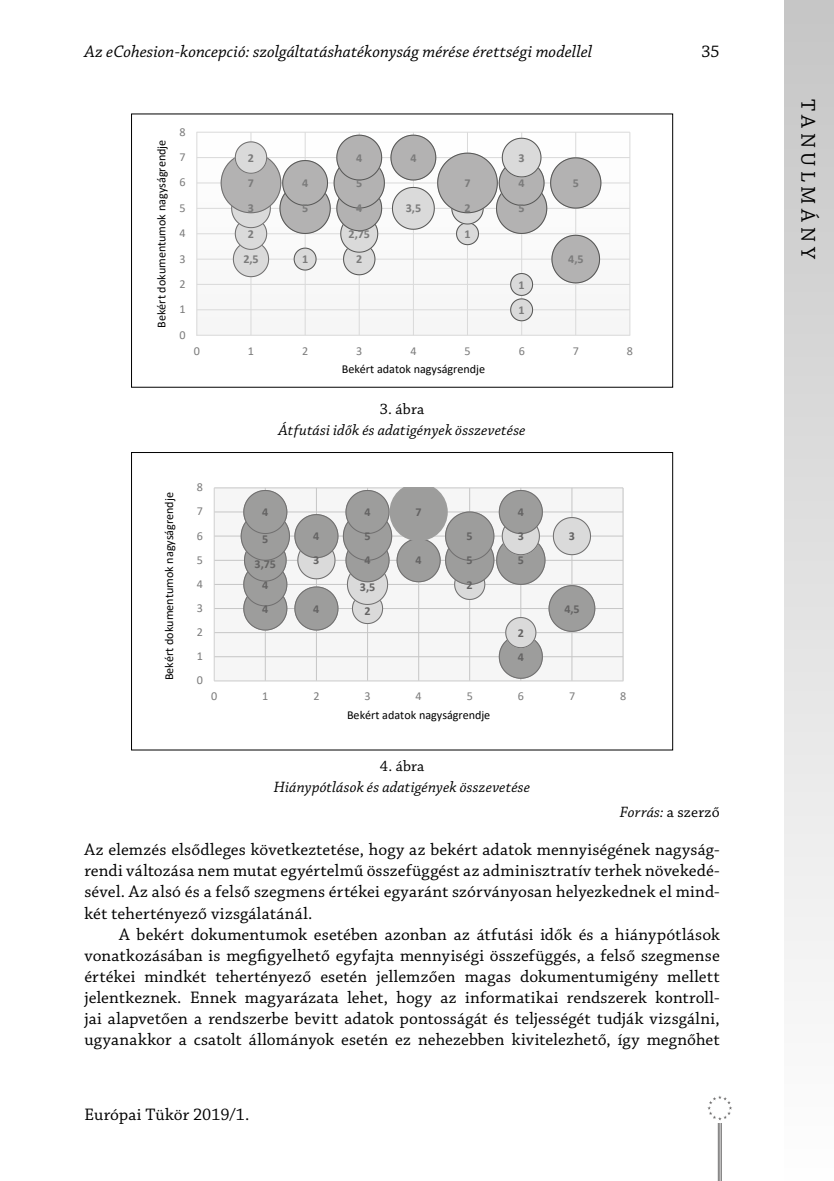
<style>
.page{position:relative;width:834px;height:1181px;background:#fff}
.page>*{position:absolute;margin:0;border:0;box-sizing:border-box;transform-origin:0 0}
.t1{font:21px "Chaparral Pro";letter-spacing:.21em;color:#000}
._1__Body{font:17.5px/21px "Chaparral Pro";letter-spacing:.005em;color:#000;text-align:justify}
._2__Body_1st__3mm{font:17.5px/21px "Chaparral Pro";letter-spacing:.025em;color:#000;text-align:justify}
.t2{font:italic 17.5px "Chaparral Pro";letter-spacing:.005em;color:#000}
.képaláírás{font:italic 15.75px "Chaparral Pro";letter-spacing:.01em;color:#000}
.Forrás{font:italic 15.75px "Chaparral Pro";letter-spacing:.005em;color:#000}
.t3{font:15.75px "Chaparral Pro";color:#000}
.t4{font:12.08px "Calibri";color:#000}
.t5{font:12.08px "Calibri";color:#7b7b7b}
.t6{font:700 12.08px "Calibri";color:#7b7b7b}
.t7{font:700 12.08px "Calibri";color:#646363}
.s1{font-style:normal}
</style>
<div class="page">
<div style="left:784px;top:0;width:49px;height:1181px;background:linear-gradient(to bottom,#c5c5c5,#fefefe)"></div>
<hr style="left:717px;top:1107px;width:1px;height:74px;background:#706f6f">
<hr style="left:719px;top:1107px;width:1px;height:74px;background:#706f6f">
<hr style="left:720px;top:1107px;width:1px;height:74px;background:#706f6f">
<div style="left:704px;top:1093px;width:30px;height:29px;background:#fff"></div>
<svg style="left:707px;top:1095px;width:25px;height:25px"></svg>
<div style="left:197px;top:132px;width:432px;height:203px;background:#f6f6f6"></div>
<hr style="left:197px;top:309px;width:432px;height:1px;background:#dadada">
<hr style="left:197px;top:284px;width:432px;height:1px;background:#dadada">
<hr style="left:197px;top:259px;width:432px;height:1px;background:#dadada">
<hr style="left:197px;top:233px;width:432px;height:1px;background:#dadada">
<hr style="left:197px;top:208px;width:432px;height:1px;background:#dadada">
<hr style="left:197px;top:182px;width:432px;height:1px;background:#dadada">
<hr style="left:197px;top:157px;width:432px;height:1px;background:#dadada">
<hr style="left:197px;top:132px;width:432px;height:1px;background:#dadada">
<hr style="left:250px;top:132px;width:1px;height:203px;background:#dadada">
<hr style="left:304px;top:132px;width:1px;height:203px;background:#dadada">
<hr style="left:358px;top:132px;width:1px;height:203px;background:#dadada">
<hr style="left:413px;top:132px;width:1px;height:203px;background:#dadada">
<hr style="left:467px;top:132px;width:1px;height:203px;background:#dadada">
<hr style="left:521px;top:132px;width:1px;height:203px;background:#dadada">
<hr style="left:575px;top:132px;width:1px;height:203px;background:#dadada">
<hr style="left:629px;top:132px;width:1px;height:203px;background:#dadada">
<hr style="left:196px;top:132px;width:1px;height:203px;background:#dadada">
<hr style="left:197px;top:335px;width:432px;height:1px;background:#dadada">
<svg style="left:221px;top:135px;width:380px;height:186px"></svg>
<div style="left:131px;top:113px;width:542px;height:275px;border:1px solid #000"></div>
<div style="left:214px;top:488px;width:410px;height:194px;background:#f6f6f6"></div>
<hr style="left:214px;top:656px;width:409px;height:1px;background:#c6c6c6">
<hr style="left:214px;top:632px;width:409px;height:1px;background:#c6c6c6">
<hr style="left:214px;top:608px;width:409px;height:1px;background:#c6c6c6">
<hr style="left:214px;top:584px;width:409px;height:1px;background:#c6c6c6">
<hr style="left:214px;top:560px;width:409px;height:1px;background:#c6c6c6">
<hr style="left:214px;top:535px;width:409px;height:1px;background:#c6c6c6">
<hr style="left:214px;top:511px;width:409px;height:1px;background:#c6c6c6">
<hr style="left:214px;top:487px;width:409px;height:1px;background:#c6c6c6">
<hr style="left:265px;top:488px;width:1px;height:193px;background:#c6c6c6">
<hr style="left:316px;top:488px;width:1px;height:193px;background:#c6c6c6">
<hr style="left:367px;top:488px;width:1px;height:193px;background:#c6c6c6">
<hr style="left:418px;top:488px;width:1px;height:193px;background:#c6c6c6">
<hr style="left:469px;top:488px;width:1px;height:193px;background:#c6c6c6">
<hr style="left:520px;top:488px;width:1px;height:193px;background:#c6c6c6">
<hr style="left:571px;top:488px;width:1px;height:193px;background:#c6c6c6">
<hr style="left:622px;top:488px;width:1px;height:193px;background:#c6c6c6">
<hr style="left:214px;top:488px;width:1px;height:193px;background:#d0d0d0">
<hr style="left:214px;top:680px;width:409px;height:1px;background:#d0d0d0">
<svg style="left:241px;top:488px;width:354px;height:191px"></svg>
<div style="left:131px;top:452px;width:542px;height:298px;border:1px solid #000"></div>
<p class="t2" style="left:84px;top:42px;width:509px">Az eCohesion-koncepció: szolgáltatáshatékonyság mérése érettségi modellel</p>
<p class="t4" style="left:153px;top:328px;width:189px;rotate:-90deg">Bekért dokumentumok nagyságrendje</p>
<p class="t5" style="left:179px;top:123px;width:8px">8</p>
<p class="t5" style="left:179px;top:149px;width:8px">7</p>
<p class="t6" style="left:248px;top:149px;width:8px">2</p>
<p class="t6" style="left:356px;top:149px;width:8px">4</p>
<p class="t6" style="left:410px;top:149px;width:8px">4</p>
<p class="t6" style="left:518px;top:149px;width:8px">3</p>
<p class="t5" style="left:179px;top:174px;width:8px">6</p>
<p class="t6" style="left:248px;top:174px;width:8px">7</p>
<p class="t6" style="left:302px;top:174px;width:8px">4</p>
<p class="t6" style="left:356px;top:174px;width:8px">5</p>
<p class="t6" style="left:464px;top:174px;width:8px">7</p>
<p class="t6" style="left:518px;top:174px;width:8px">4</p>
<p class="t6" style="left:572px;top:174px;width:8px">5</p>
<p class="t5" style="left:179px;top:199px;width:8px">5</p>
<p class="t6" style="left:248px;top:200px;width:8px">3</p>
<p class="t6" style="left:302px;top:200px;width:8px">5</p>
<p class="t6" style="left:356px;top:200px;width:8px">4</p>
<p class="t6" style="left:406px;top:200px;width:17px">3,5</p>
<p class="t6" style="left:464px;top:200px;width:8px">2</p>
<p class="t6" style="left:518px;top:200px;width:8px">5</p>
<p class="t5" style="left:179px;top:225px;width:8px">4</p>
<p class="t6" style="left:248px;top:225px;width:8px">2</p>
<p class="t6" style="left:348px;top:225px;width:23px">2,75</p>
<p class="t6" style="left:464px;top:225px;width:8px">1</p>
<p class="t5" style="left:179px;top:250px;width:8px">3</p>
<p class="t6" style="left:243px;top:251px;width:17px">2,5</p>
<p class="t6" style="left:302px;top:251px;width:8px">1</p>
<p class="t6" style="left:356px;top:251px;width:8px">2</p>
<p class="t6" style="left:568px;top:251px;width:17px">4,5</p>
<p class="t5" style="left:179px;top:275px;width:8px">2</p>
<p class="t6" style="left:518px;top:276px;width:8px">1</p>
<p class="t5" style="left:179px;top:301px;width:8px">1</p>
<p class="t6" style="left:518px;top:301px;width:8px">1</p>
<p class="t5" style="left:179px;top:326px;width:8px">0</p>
<p class="t5" style="left:194px;top:342px;width:8px">0</p>
<p class="t5" style="left:248px;top:342px;width:8px">1</p>
<p class="t5" style="left:302px;top:342px;width:8px">2</p>
<p class="t5" style="left:356px;top:342px;width:8px">3</p>
<p class="t5" style="left:410px;top:342px;width:8px">4</p>
<p class="t5" style="left:464px;top:342px;width:8px">5</p>
<p class="t5" style="left:518px;top:342px;width:8px">6</p>
<p class="t5" style="left:572px;top:342px;width:8px">7</p>
<p class="t5" style="left:627px;top:342px;width:8px">8</p>
<p class="t4" style="left:342px;top:361px;width:145px">Bekért adatok nagyságrendje</p>
<p class="t3" style="left:380px;top:401px;width:46px">3. ábra</p>
<p class="képaláírás" style="left:278px;top:422px;width:248px">Átfutási idők és adatigények összevetése</p>
<p class="t4" style="left:161px;top:680px;width:189px;rotate:-90deg">Bekért dokumentumok nagyságrendje</p>
<p class="t5" style="left:197px;top:479px;width:8px">8</p>
<p class="t5" style="left:197px;top:503px;width:8px">7</p>
<p class="t7" style="left:262px;top:503px;width:8px">4</p>
<p class="t7" style="left:364px;top:503px;width:8px">4</p>
<p class="t7" style="left:415px;top:503px;width:8px">7</p>
<p class="t7" style="left:517px;top:503px;width:8px">4</p>
<p class="t5" style="left:197px;top:527px;width:8px">6</p>
<p class="t7" style="left:262px;top:530px;width:8px">5</p>
<p class="t7" style="left:313px;top:528px;width:8px">4</p>
<p class="t7" style="left:364px;top:528px;width:8px">5</p>
<p class="t7" style="left:466px;top:528px;width:8px">5</p>
<p class="t7" style="left:517px;top:528px;width:8px">3</p>
<p class="t7" style="left:568px;top:528px;width:8px">3</p>
<p class="t5" style="left:197px;top:551px;width:8px">5</p>
<p class="t7" style="left:254px;top:556px;width:23px">3,75</p>
<p class="t7" style="left:313px;top:552px;width:8px">3</p>
<p class="t7" style="left:364px;top:552px;width:8px">4</p>
<p class="t7" style="left:415px;top:552px;width:8px">4</p>
<p class="t7" style="left:466px;top:552px;width:8px">5</p>
<p class="t7" style="left:517px;top:552px;width:8px">5</p>
<p class="t5" style="left:197px;top:575px;width:8px">4</p>
<p class="t7" style="left:262px;top:576px;width:8px">4</p>
<p class="t7" style="left:360px;top:578px;width:17px">3,5</p>
<p class="t7" style="left:466px;top:576px;width:8px">2</p>
<p class="t5" style="left:197px;top:599px;width:8px">3</p>
<p class="t7" style="left:262px;top:600px;width:8px">4</p>
<p class="t7" style="left:313px;top:600px;width:8px">4</p>
<p class="t7" style="left:364px;top:603px;width:8px">2</p>
<p class="t7" style="left:564px;top:600px;width:17px">4,5</p>
<p class="t5" style="left:197px;top:624px;width:8px">2</p>
<p class="t7" style="left:517px;top:624px;width:8px">2</p>
<p class="t5" style="left:197px;top:648px;width:8px">1</p>
<p class="t7" style="left:517px;top:648px;width:8px">4</p>
<p class="t5" style="left:197px;top:672px;width:8px">0</p>
<p class="t5" style="left:211px;top:688px;width:8px">0</p>
<p class="t5" style="left:262px;top:688px;width:8px">1</p>
<p class="t5" style="left:313px;top:688px;width:8px">2</p>
<p class="t5" style="left:364px;top:688px;width:8px">3</p>
<p class="t5" style="left:415px;top:688px;width:8px">4</p>
<p class="t5" style="left:466px;top:688px;width:8px">5</p>
<p class="t5" style="left:517px;top:688px;width:8px">6</p>
<p class="t5" style="left:569px;top:688px;width:8px">7</p>
<p class="t5" style="left:620px;top:688px;width:8px">8</p>
<p class="t4" style="left:347px;top:706px;width:145px">Bekért adatok nagyságrendje</p>
<p class="t3" style="left:380px;top:758px;width:46px">4. ábra</p>
<p class="képaláírás" style="left:274px;top:779px;width:258px">Hiánypótlások és adatigények összevetése</p>
<p class="_1__Body" style="left:701px;top:42px;width:20px">35</p>
<p class="Forrás" style="left:619px;top:803px;width:101px">Forrás: <span class="s1">a szerző</span></p>
<p class="_2__Body_1st__3mm" style="left:84px;top:840px;width:636px">Az elemzés elsődleges következtetése, hogy az bekért adatok mennyiségének nagyság&shy;rendi változása nem mutat egyértelmű összefüggést az adminisztratív terhek növekedé&shy;sével. Az alsó és a felső szegmens értékei egyaránt szórványosan helyezkednek el mind&shy;két tehertényező vizsgálatánál.</p>
<p class="_1__Body" style="left:84px;top:924px;width:637px;text-indent:35px">A bekért dokumentumok esetében azonban az átfutási idők és a hiánypótlások vonatkozásában is megfigyelhető egyfajta mennyiségi összefüggés, a felső szegmense értékei mindkét tehertényező esetén jellemzően magas dokumentumigény mellett jelentkeznek. Ennek magyarázata lehet, hogy az informatikai rendszerek kontroll&shy;jai alapvetően a rendszerbe bevitt adatok pontosságát és teljességét tudják vizsgálni, ugyanakkor a csatolt állományok esetén ez nehezebben kivitelezhető, így megnőhet</p>
<p class="_1__Body" style="left:84px;top:1105px;width:166px">Európai Tükör 2019/1.</p>
<p class="t1" style="left:819px;top:99px;width:161px;rotate:90deg">TANULMÁNY</p>
</div>
